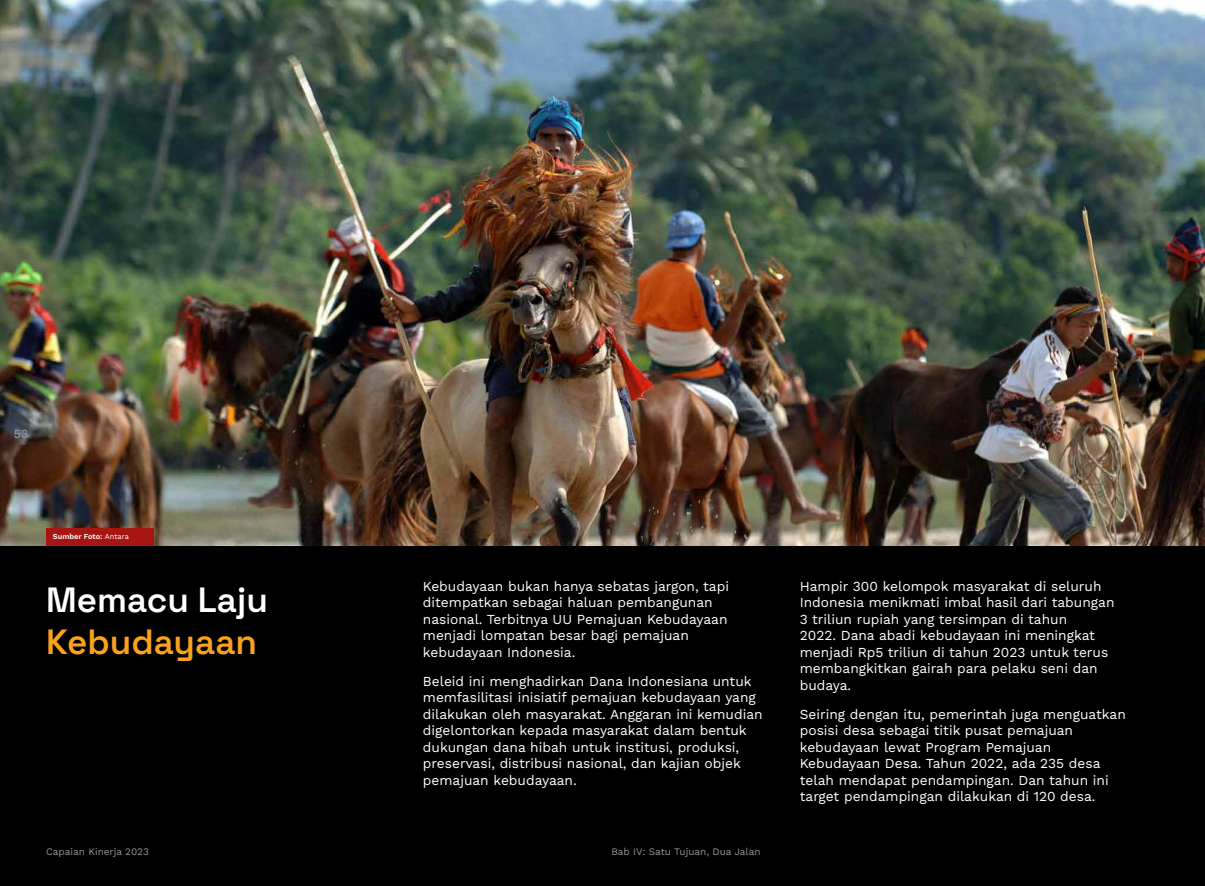
<style>
.page{position:relative;width:1205px;height:886px;background:#000}
.page>*{position:absolute;margin:0;border:0;box-sizing:border-box;transform-origin:0 0}
.t1{font:600 35px "Space Grotesk";color:#fff}
.t2{font:600 35px "Space Grotesk";color:#faa21b}
.t3{font:13.75px/16.5px "Work Sans";color:#fff}
.t4{font:500 12.5px "Work Sans";color:#939598}
.t5{font:10px "Work Sans";color:#939598}
.t6{font:600 7.5px "Work Sans";color:#fff}
.s1{font-weight:400}
</style>
<div class="page">
<img style="left:0;top:0;width:1205px;height:546px">
<div style="left:46px;top:528px;width:107px;height:17px;background:#a71613"></div>
<p class="t4" style="left:14px;top:424px;width:16px">53</p>
<p class="t6" style="left:53px;top:530px;width:77px">Sumber Foto: <span class="s1">Antara</span></p>
<h1 class="t1" style="left:46px;top:574px;width:223px">Memacu Laju</h1>
<h1 class="t2" style="left:46px;top:616px;width:212px">Kebudayaan</h1>
<p class="t3" style="left:423px;top:577px;width:308px">Kebudayaan bukan hanya sebatas jargon, tapi ditempatkan sebagai haluan pembangunan nasional. Terbitnya UU Pemajuan Kebudayaan menjadi lompatan besar bagi pemajuan kebudayaan Indonesia.</p>
<p class="t3" style="left:423px;top:672px;width:341px">Beleid ini menghadirkan Dana Indonesiana untuk memfasilitasi inisiatif pemajuan kebudayaan yang dilakukan oleh masyarakat. Anggaran ini kemudian digelontorkan kepada masyarakat dalam bentuk dukungan dana hibah untuk institusi, produksi, preservasi, distribusi nasional, dan kajian objek pemajuan kebudayaan.</p>
<p class="t5" style="left:46px;top:844px;width:104px">Capaian Kinerja 2023</p>
<p class="t5" style="left:611px;top:844px;width:151px">Bab IV: Satu Tujuan, Dua Jalan</p>
<p class="t3" style="left:800px;top:577px;width:316px">Hampir 300 kelompok masyarakat di seluruh Indonesia menikmati imbal hasil dari tabungan 3 triliun rupiah yang tersimpan di tahun<br>2022. Dana abadi kebudayaan ini meningkat menjadi Rp5 triliun di tahun 2023 untuk terus membangkitkan gairah para pelaku seni dan budaya.</p>
<p class="t3" style="left:800px;top:705px;width:327px">Seiring dengan itu, pemerintah juga menguatkan posisi desa sebagai titik pusat pemajuan kebudayaan lewat Program Pemajuan Kebudayaan Desa. Tahun 2022, ada 235 desa telah mendapat pendampingan. Dan tahun ini target pendampingan dilakukan di 120 desa.</p>
</div>
